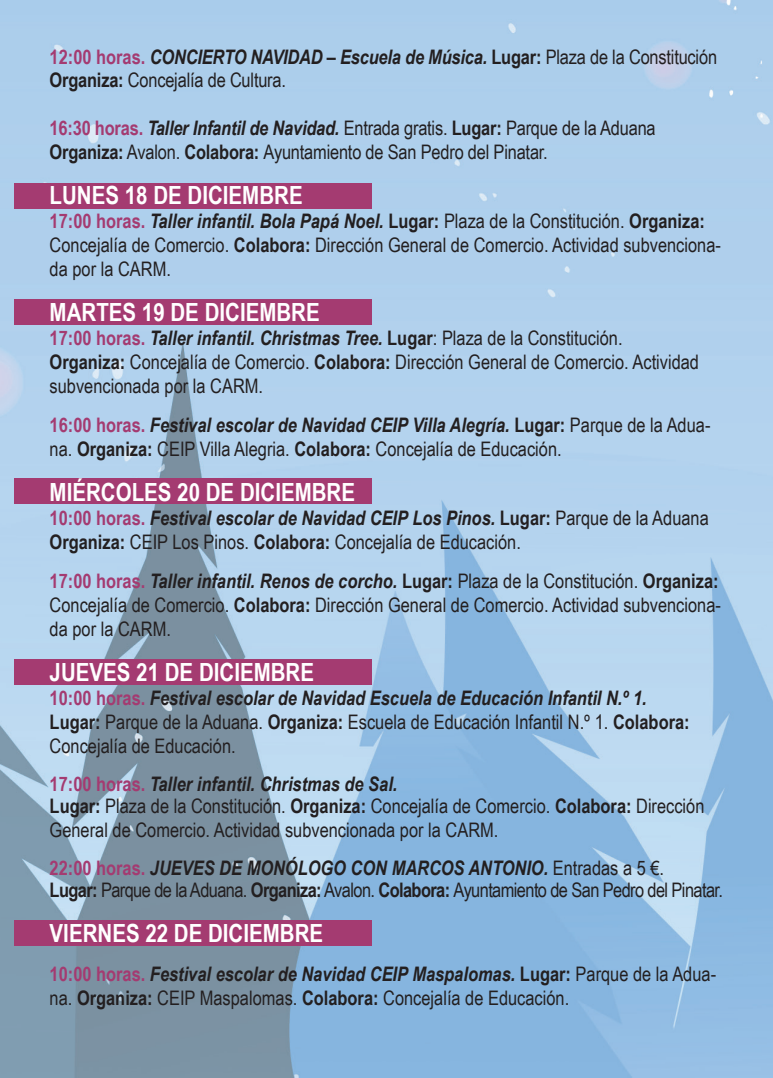
<style>
.page{position:relative;width:773px;height:1078px;background:#fff}
.page>*{position:absolute;margin:0;border:0;box-sizing:border-box;transform-origin:0 0}
.t1{font:700 25px "Arial Narrow";color:#fff}
.t2{font:20px/24px "Arial Narrow";color:#231f20}
.t3{font:20px/22.5px "Arial Narrow";letter-spacing:-.03em;color:#231f20}
.s1{font-weight:700;color:#a43b71}
.s2{font-weight:700;font-style:italic}
.s3{font-weight:700}
</style>
<div class="page">
<img style="left:0;top:0;width:772px;height:1077px">
<div style="left:14px;top:183px;width:357px;height:25px;background:#a43b71"></div>
<div style="left:14px;top:299px;width:357px;height:26px;background:#a43b71"></div>
<div style="left:14px;top:478px;width:357px;height:26px;background:#a43b71"></div>
<div style="left:14px;top:659px;width:357px;height:25px;background:#a43b71"></div>
<div style="left:14px;top:919px;width:357px;height:26px;background:#a43b71"></div>
<p class="t2" style="left:50px;top:45px;width:669px;line-height:22.5px"><span class="s1">12:00 horas.</span> <span class="s2">CONCIERTO NAVIDAD – Escuela de Música.</span> <span class="s3">Lugar:</span> Plaza de la Constitución<br><span class="s3">Organiza:</span> Concejalía de Cultura.</p>
<p class="t2" style="left:50px;top:115px;width:607px"><span class="s1">16:30 horas.</span> <span class="s2">Taller Infantil de Navidad.</span> Entrada gratis. <span class="s3">Lugar:</span> Parque de la Aduana<br><span class="s3">Organiza:</span> Avalon. <span class="s3">Colabora:</span> Ayuntamiento de San Pedro del Pinatar.</p>
<p class="t1" style="left:50px;top:176px;width:254px">LUNES 18 DE DICIEMBRE</p>
<p class="t2" style="left:50px;top:208px;width:672px"><span class="s1">17:00 horas.</span> <span class="s2">Taller infantil. Bola Papá Noel.</span> <span class="s3">Lugar:</span> Plaza de la Constitución. <span class="s3">Organiza:<br></span>Concejalía de Comercio. <span class="s3">Colabora:</span> Dirección General de Comercio. Actividad subvenciona&shy;da por la CARM.</p>
<p class="t1" style="left:50px;top:293px;width:271px">MARTES 19 DE DICIEMBRE</p>
<p class="t2" style="left:50px;top:325px;width:650px"><span class="s1">17:00 horas.</span> <span class="s2">Taller infantil. Christmas Tree.</span> <span class="s3">Lugar</span>: Plaza de la Constitución.<br><span class="s3">Organiza:</span> Concejalía de Comercio. <span class="s3">Colabora:</span> Dirección General de Comercio. Actividad subvencionada por la CARM.</p>
<p class="t2" style="left:50px;top:412px;width:662px"><span class="s1">16:00 horas.</span> <span class="s2">Festival escolar de Navidad CEIP Villa Alegría.</span> <span class="s3">Lugar:</span> Parque de la Adua&shy;na. <span class="s3">Organiza:</span> CEIP Villa Alegria. <span class="s3">Colabora:</span> Concejalía de Educación.</p>
<p class="t1" style="left:50px;top:473px;width:307px">MIÉRCOLES 20 DE DICIEMBRE</p>
<p class="t2" style="left:50px;top:505px;width:660px"><span class="s1">10:00 horas.</span> <span class="s2">Festival escolar de Navidad CEIP Los Pinos.</span> <span class="s3">Lugar:</span> Parque de la Aduana<br><span class="s3">Organiza:</span> CEIP Los Pinos. <span class="s3">Colabora:</span> Concejalía de Educación.</p>
<p class="t2" style="left:50px;top:568px;width:672px"><span class="s1">17:00 horas.</span> <span class="s2">Taller infantil. Renos de corcho.</span> <span class="s3">Lugar:</span> Plaza de la Constitución. <span class="s3">Organiza:<br></span>Concejalía de Comercio. <span class="s3">Colabora:</span> Dirección General de Comercio. Actividad subvenciona&shy;da por la CARM.</p>
<p class="t1" style="left:50px;top:653px;width:266px">JUEVES 21 DE DICIEMBRE</p>
<p class="t2" style="left:50px;top:685px;width:641px"><span class="s1">10:00 horas.</span> <span class="s2">Festival escolar de Navidad Escuela de Educación Infantil N.º 1.<br></span><span class="s3">Lugar:</span> Parque de la Aduana. <span class="s3">Organiza:</span> Escuela de Educación Infantil N.º 1. <span class="s3">Colabora:<br></span>Concejalía de Educación.</p>
<p class="t2" style="left:50px;top:771px;width:656px;line-height:23.2px"><span class="s1">17:00 horas.</span> <span class="s2">Taller infantil. Christmas de Sal.<br></span><span class="s3">Lugar:</span> Plaza de la Constitución. <span class="s3">Organiza:</span> Concejalía de Comercio. <span class="s3">Colabora:</span> Dirección<br>General de Comercio. Actividad subvencionada por la CARM.</p>
<p class="t3" style="left:50px;top:855px;width:674px"><span class="s1">22:00 horas.</span> <span class="s2">JUEVES DE MONÓLOGO CON MARCOS ANTONIO.</span> Entradas a 5 €.<br><span class="s3">Lugar:</span> Parque de la Aduana. <span class="s3">Organiza:</span> Avalon. <span class="s3">Colabora:</span> Ayuntamiento de San Pedro del Pinatar.</p>
<p class="t1" style="left:50px;top:914px;width:275px">VIERNES 22 DE DICIEMBRE</p>
<p class="t2" style="left:50px;top:961px;width:668px"><span class="s1">10:00 horas.</span> <span class="s2">Festival escolar de Navidad CEIP Maspalomas.</span> <span class="s3">Lugar:</span> Parque de la Adua&shy;na. <span class="s3">Organiza:</span> CEIP Maspalomas. <span class="s3">Colabora:</span> Concejalía de Educación.</p>
</div>
